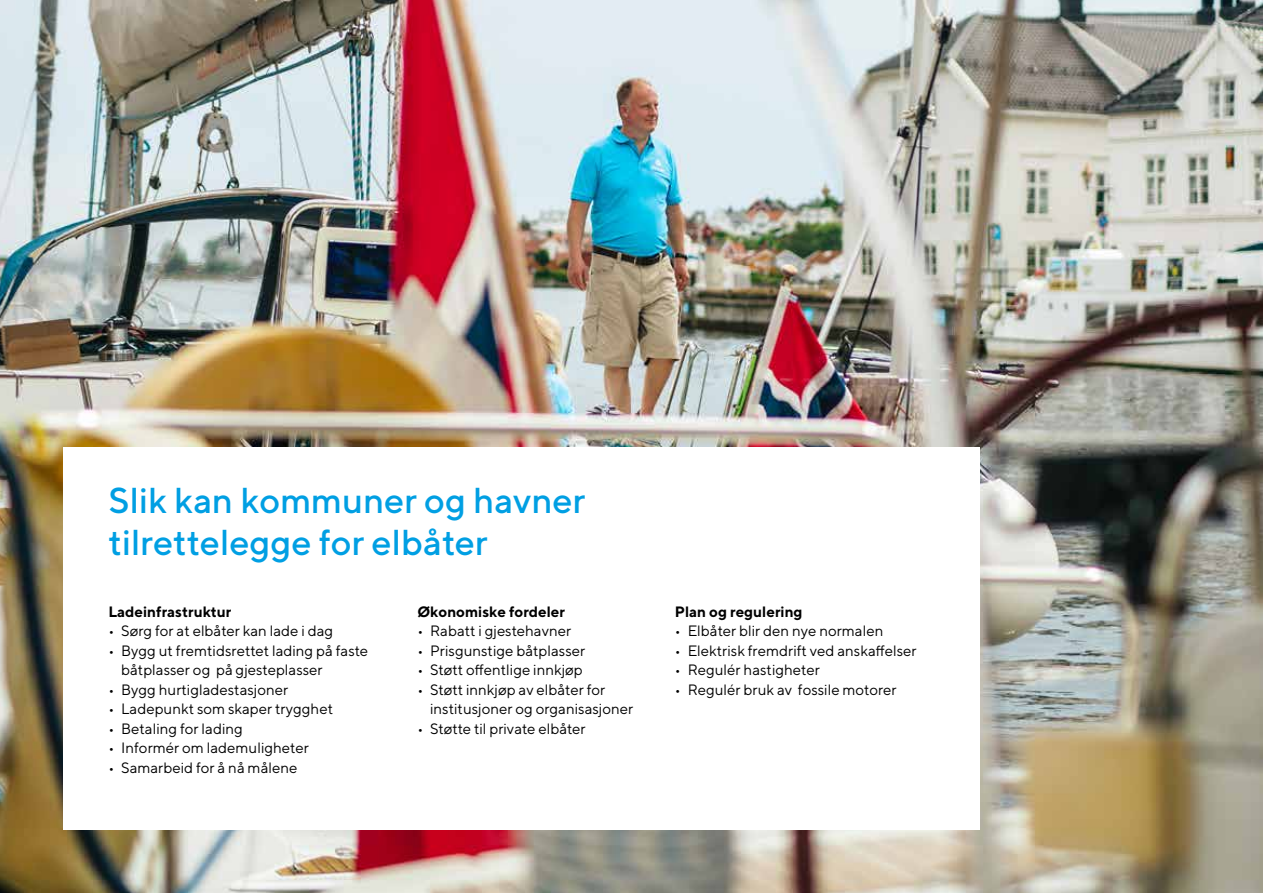
<style>
.page{position:relative;width:1263px;height:893px;background:#fff}
.page>*{position:absolute;margin:0;border:0;box-sizing:border-box;transform-origin:0 0}
.t1{font:500 36px/42px "TT Norms";color:#009fe3}
.t2{font:15px/19.5px "TT Norms";color:#000}
.t3{font:700 15px "TT Norms";color:#000}
</style>
<div class="page">
<img style="left:0;top:0;width:1263px;height:893px">
<div style="left:64px;top:447px;width:916px;height:382px;background:#fff"></div>
<h1 class="t1" style="left:108px;top:478px;width:478px">Slik kan kommuner og havner tilrettelegge for elbåter</h1>
<p class="t3" style="left:108px;top:602px;width:125px">Ladeinfrastruktur</p>
<p class="t2" style="left:108px;top:621px;width:226px">• Sørg for at elbåter kan lade i dag</p>
<p class="t2" style="left:121px;top:640px;width:249px;text-indent:-13px">• Bygg ut fremtidsrettet lading på faste båtplasser og på gjesteplasser</p>
<p class="t2" style="left:108px;top:679px;width:181px">• Bygg hurtigladestasjoner</p>
<p class="t2" style="left:108px;top:699px;width:226px">• Ladepunkt som skaper trygghet</p>
<p class="t2" style="left:108px;top:718px;width:136px">• Betaling for lading</p>
<p class="t2" style="left:108px;top:738px;width:202px">• Informér om lademuligheter</p>
<p class="t2" style="left:108px;top:757px;width:191px">• Samarbeid for å nå målene</p>
<p class="t3" style="left:417px;top:602px;width:149px">Økonomiske fordeler</p>
<p class="t2" style="left:417px;top:621px;width:155px">• Rabatt i gjestehavner</p>
<p class="t2" style="left:417px;top:640px;width:169px">• Prisgunstige båtplasser</p>
<p class="t2" style="left:417px;top:660px;width:167px">• Støtt offentlige innkjøp</p>
<p class="t2" style="left:430px;top:679px;width:205px;text-indent:-13px">• Støtt innkjøp av elbåter for institusjoner og organisasjoner</p>
<p class="t2" style="left:417px;top:718px;width:170px">• Støtte til private elbåter</p>
<p class="t3" style="left:675px;top:602px;width:129px">Plan og regulering</p>
<p class="t2" style="left:675px;top:621px;width:210px">• Elbåter blir den nye normalen</p>
<p class="t2" style="left:675px;top:640px;width:243px">• Elektrisk fremdrift ved anskaffelser</p>
<p class="t2" style="left:675px;top:660px;width:146px">• Regulér hastigheter</p>
<p class="t2" style="left:675px;top:679px;width:223px">• Regulér bruk av fossile motorer</p>
</div>
